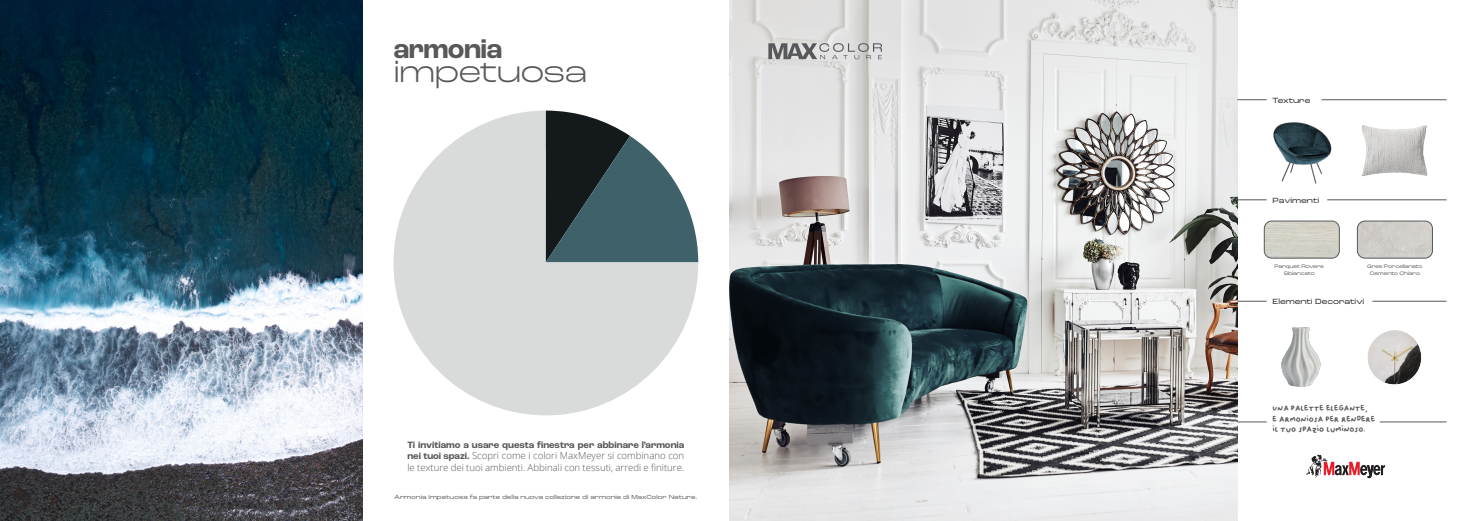
<style>
.page{position:relative;width:1459px;height:521px;background:#fff}
.page>*{position:absolute;margin:0;border:0;box-sizing:border-box;transform-origin:0 0}
.t1{font:300 expanded 31.5px "Roc Grotesk";letter-spacing:-.03em;color:#57585a}
.t2{font:700 28px "Roc Grotesk";letter-spacing:-.02em;color:#57585a}
.t3{font:300 9.62px/11.5px "Open Sans";color:#57585a;text-align:justify}
.t4{font:8.58px "Oliver";color:#57585a}
.t5{font:expanded 7.88px "Roc Grotesk";color:#231f20}
.t6{font:expanded 6.12px "Roc Grotesk";color:#57585a}
.t7{font:expanded 5.25px "Roc Grotesk";letter-spacing:-.025em;color:#57585a}
.s1{font-family:"Roc Grotesk";font-weight:700}
</style>
<div class="page">
<img style="left:729px;top:0;width:508px;height:521px">
<svg style="left:393px;top:111px;width:305px;height:304px;fill:#d8dbda"></svg>
<svg style="left:546px;top:111px;width:152px;height:151px"></svg>
<svg style="left:768px;top:43px;width:114px;height:16px;background:#adaeae"></svg>
<svg style="left:1305px;top:455px;width:80px;height:23px"></svg>
<svg style="left:1237px;top:100px;width:29px;height:1px"></svg>
<svg style="left:1237px;top:200px;width:29px;height:1px"></svg>
<svg style="left:1237px;top:301px;width:29px;height:1px"></svg>
<svg style="left:1237px;top:422px;width:29px;height:1px"></svg>
<hr style="left:1321px;top:100px;width:125px;height:1px;background:#57585a">
<hr style="left:1327px;top:200px;width:119px;height:1px;background:#57585a">
<hr style="left:1372px;top:301px;width:74px;height:1px;background:#57585a">
<img style="left:0;top:0;width:362px;height:521px">
<hr style="left:1379px;top:422px;width:67px;height:1px;background:#57585a">
<img style="left:1264px;top:221px;width:75px;height:37px">
<div style="left:1264px;top:221px;width:75px;height:37px;border:1px solid #57585a;border-radius:7px"></div>
<img style="left:1281px;top:327px;width:40px;height:60px">
<div style="left:1357px;top:221px;width:75px;height:37px;background:#d0cdc9"></div>
<div style="left:1357px;top:221px;width:75px;height:37px;border:1px solid #57585a;border-radius:7px"></div>
<img style="left:1367px;top:330px;width:55px;height:55px">
<img style="left:1273px;top:122px;width:58px;height:62px">
<img style="left:1362px;top:125px;width:66px;height:51px">
<p class="t2" style="left:393px;top:31px;width:111px">armonia</p>
<p class="t1" style="left:393px;top:52px;width:195px">impetuosa</p>
<p class="t3" style="left:407px;top:438px;width:278px"><span class="s1">Ti invitiamo a usare questa finestra per abbinare l’armonia nei tuoi spazi.</span> Scopri come i colori MaxMeyer si combinano con le texture dei tuoi ambienti. Abbinali con tessuti, arredi e finiture.</p>
<p class="t6" style="left:394px;top:493px;width:305px">Armonia Impetuosa fa parte della nuova collezione di armonie di MaxColor Nature.</p>
<p class="t5" style="left:1272px;top:95px;width:39px">Texture</p>
<p class="t5" style="left:1272px;top:195px;width:48px">Pavimenti</p>
<p class="t7" style="left:1274px;top:263px;width:51px">Parquet Rovere</p>
<p class="t7" style="left:1283px;top:270px;width:32px">Sbiancato</p>
<p class="t7" style="left:1367px;top:263px;width:57px">Gres Porcellanato</p>
<p class="t7" style="left:1369px;top:270px;width:52px">Cemento Chiaro</p>
<p class="t5" style="left:1272px;top:297px;width:93px">Elementi Decorativi</p>
<p class="t4" style="left:1272px;top:404px;width:96px">Una palette elegante,</p>
<p class="t4" style="left:1272px;top:414px;width:104px">e armoniosa per rendere</p>
<p class="t4" style="left:1272px;top:424px;width:94px">il tuo spazio luminoso.</p>
</div>
